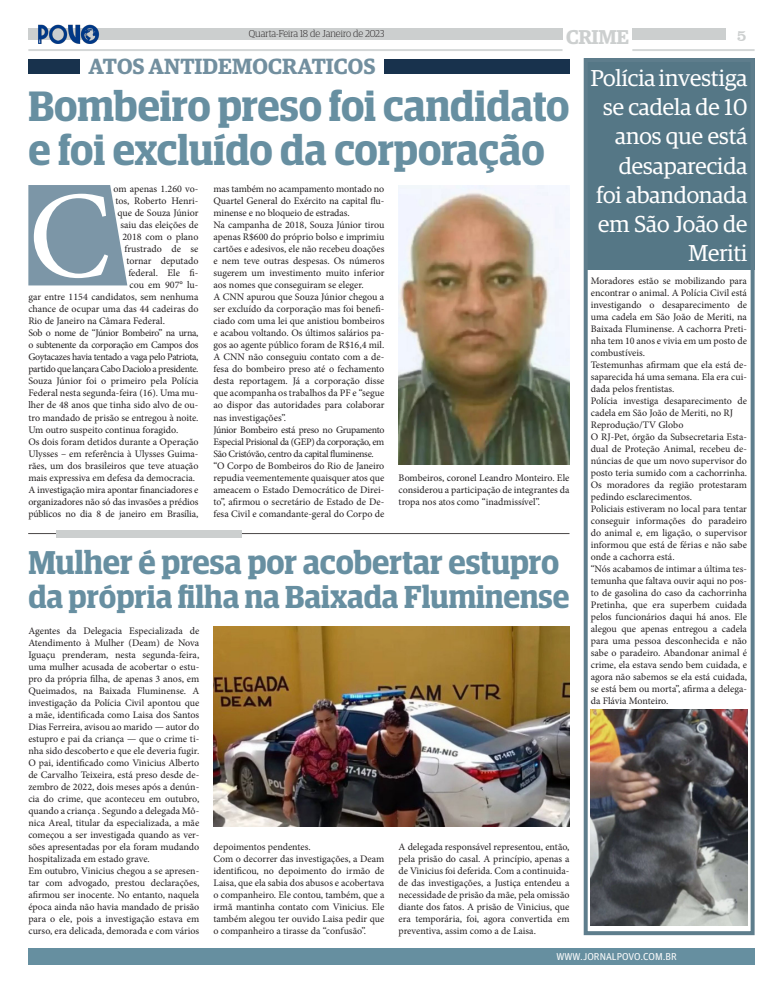
<style>
.page{position:relative;width:783px;height:993px;background:#fff}
.page>*{position:absolute;margin:0;border:0;box-sizing:border-box;transform-origin:0 0}
.t1{font:124px "Minion Pro";color:#fff}
.t2{font:600 42.5px/44.5px "Guardian Egyptian Display";letter-spacing:-.005em;color:#678fa1}
.t3{font:600 33px "Guardian Egyptian Display";color:#678fa1}
.t4{font:600 31.8px "Guardian Egyptian Display";color:#678fa1}
.t5{font:23px/29.3px "Guardian Egyptian";color:#fff;text-align:right}
.t6{font:600 22px "Guardian Egyptian";letter-spacing:.005em;color:#728f9f}
.t7{font:600 20px "Guardian Egyptian";letter-spacing:-.02em;color:#cccfcf}
.t8{font:16px "Clarendon BT";color:#cccfcf}
.t9{font:10px/12px "Minion Pro";color:#231f20;text-align:justify}
.t10{font:300 10px "Guardian Egyptian Display";color:#231f20}
.t11{font:10px "Guardian Agate Sans G1 D Regular";color:#fff}
</style>
<div class="page">
<div style="left:28px;top:947px;width:726px;height:17px;background:#668fa0"></div>
<div style="left:28px;top:28px;width:534px;height:12px;background:#cccfcf"></div>
<div style="left:632px;top:28px;width:93px;height:12px;background:#cccfcf"></div>
<hr style="left:632px;top:49px;width:122px;height:2px;background:#cccfcf">
<hr style="left:28px;top:49px;width:534px;height:2px;background:#cccfcf">
<hr style="left:28px;top:533px;width:541px;height:1px;background:#231f20">
<div style="left:56px;top:529px;width:185px;height:8px;background:#cccfcf"></div>
<svg style="left:28px;top:185px;width:99px;height:100px;background:#879fae"></svg>
<div style="left:583px;top:58px;width:171px;height:211px;background:#557786"></div>
<div style="left:384px;top:59px;width:185px;height:14px;background:#18324d"></div>
<div style="left:28px;top:59px;width:52px;height:14px;background:#18324d"></div>
<img style="left:213px;top:626px;width:356px;height:200px">
<img style="left:398px;top:185px;width:171px;height:279px">
<div style="left:583px;top:58px;width:171px;height:876px;border:4px solid #5e7d8c"></div>
<img style="left:590px;top:709px;width:156px;height:216px">
<img style="left:38px;top:24px;width:61px;height:20px">
<p class="t10" style="left:249px;top:28px;width:137px">Quarta-Feira 18 de Janeiro de 2023</p>
<h3 class="t8" style="left:736px;top:25px;width:11px">5</h3>
<h3 class="t7" style="left:566px;top:22px;width:64px">CRIME</h3>
<p class="t6" style="left:89px;top:50px;width:288px">ATOS ANTIDEMOCRATICOS</p>
<p class="t2" style="left:28px;top:83px;width:542px">Bombeiro preso foi candidato e foi excluído da corporação</p>
<p class="t9" style="left:113px;top:183px;width:87px">om apenas 1.260 vo-</p>
<p class="t9" style="left:115px;top:195px;width:85px">tos, Roberto Henri-</p>
<p class="t9" style="left:117px;top:207px;width:82px">que de Souza Júnior</p>
<p class="t9" style="left:120px;top:219px;width:80px">saiu das eleições de</p>
<p class="t9" style="left:122px;top:231px;width:77px">2018 com o plano</p>
<p class="t9" style="left:124px;top:243px;width:75px">frustrado de se</p>
<p class="t9" style="left:126px;top:255px;width:73px">tornar deputado</p>
<p class="t9" style="left:128px;top:267px;width:72px">federal. Ele fi-</p>
<p class="t9" style="left:129px;top:279px;width:71px">cou em 907° lu-</p>
<p class="t9" style="left:28px;top:291px;width:171px">gar entre 1154 candidatos, sem nenhuma</p>
<p class="t9" style="left:28px;top:303px;width:171px">chance de ocupar uma das 44 cadeiras do</p>
<p class="t9" style="left:28px;top:315px;width:138px">Rio de Janeiro na Câmara Federal.</p>
<p class="t9" style="left:28px;top:327px;width:172px">Sob o nome de “Júnior Bombeiro” na urna, o subtenente da corporação em Campos dos Goytacazes havia tentado a vaga pelo Patriota, partido que lançara Cabo Daciolo a presidente.</p>
<p class="t9" style="left:28px;top:375px;width:172px">Souza Júnior foi o primeiro pela Polícia Federal nesta segunda-feira (16). Uma mu&shy;lher de 48 anos que tinha sido alvo de ou&shy;tro mandado de prisão se entregou à noite.<br>Um outro suspeito continua foragido.</p>
<p class="t9" style="left:28px;top:435px;width:172px">Os dois foram detidos durante a Operação Ulysses – em referência à Ulysses Guima&shy;rães, um dos brasileiros que teve atuação mais expressiva em defesa da democracia.</p>
<p class="t9" style="left:28px;top:483px;width:172px">A investigação mira apontar financiadores e organizadores não só das invasões a prédios públicos no dia 8 de janeiro em Brasília,</p>
<p class="t9" style="left:213px;top:183px;width:172px">mas também no acampamento montado no Quartel General do Exército na capital flu&shy;minense e no bloqueio de estradas.</p>
<p class="t9" style="left:213px;top:219px;width:172px">Na campanha de 2018, Souza Júnior tirou apenas R$600 do próprio bolso e imprimiu cartões e adesivos, ele não recebeu doações e nem teve outras despesas. Os números sugerem um investimento muito inferior aos nomes que conseguiram se eleger.</p>
<p class="t9" style="left:213px;top:291px;width:172px">A CNN apurou que Souza Júnior chegou a ser excluído da corporação mas foi benefi&shy;ciado com uma lei que anistiou bombeiros e acabou voltando. Os últimos salários pa&shy;gos ao agente público foram de R$16,4 mil.</p>
<p class="t9" style="left:213px;top:351px;width:172px">A CNN não conseguiu contato com a de&shy;fesa do bombeiro preso até o fechamento desta reportagem. Já a corporação disse que acompanha os trabalhos da PF e “segue ao dispor das autoridades para colaborar nas investigações”.</p>
<p class="t9" style="left:213px;top:423px;width:172px">Júnior Bombeiro está preso no Grupamento Especial Prisional da (GEP) da corporação, em São Cristóvão, centro da capital fluminense.</p>
<p class="t9" style="left:213px;top:459px;width:172px">“O Corpo de Bombeiros do Rio de Janeiro repudia veementemente quaisquer atos que ameacem o Estado Democrático de Direi&shy;to”, afirmou o secretário de Estado de De&shy;fesa Civil e comandante-geral do Corpo de</p>
<p class="t1" style="left:28px;top:153px;width:84px">C</p>
<p class="t9" style="left:398px;top:471px;width:172px">Bombeiros, coronel Leandro Monteiro. Ele considerou a participação de integrantes da tropa nos atos como “inadmissível”.</p>
<p class="t3" style="left:28px;top:544px;width:532px">Mulher é presa por acobertar estupro</p>
<p class="t4" style="left:28px;top:579px;width:542px">da própria filha na Baixada Fluminense</p>
<p class="t9" style="left:28px;top:624px;width:172px">Agentes da Delegacia Especializada de Atendimento à Mulher (Deam) de Nova Iguaçu prenderam, nesta segunda-feira, uma mulher acusada de acobertar o estu&shy;pro da própria filha, de apenas 3 anos, em Queimados, na Baixada Fluminense. A investigação da Polícia Civil apontou que a mãe, identificada como Laisa dos Santos Dias Ferreira, avisou ao marido — autor do estupro e pai da criança — que o crime ti&shy;nha sido descoberto e que ele deveria fugir.</p>
<p class="t9" style="left:28px;top:756px;width:172px">O pai, identificado como Vinicius Alberto de Carvalho Teixeira, está preso desde de&shy;zembro de 2022, dois meses após a denún&shy;cia do crime, que aconteceu em outubro, quando a criança . Segundo a delegada Mô&shy;nica Areal, titular da especializada, a mãe começou a ser investigada quando as ver&shy;sões apresentadas por ela foram mudando hospitalizada em estado grave.</p>
<p class="t9" style="left:28px;top:864px;width:172px">Em outubro, Vinicius chegou a se apresen&shy;tar com advogado, prestou declarações, afirmou ser inocente. No entanto, naquela época ainda não havia mandado de prisão para o ele, pois a investigação estava em curso, era delicada, demorada e com vários</p>
<p class="t9" style="left:213px;top:840px;width:99px">depoimentos pendentes.</p>
<p class="t9" style="left:213px;top:852px;width:172px">Com o decorrer das investigações, a Deam identificou, no depoimento do irmão de Laisa, que ela sabia dos abusos e acobertava o companheiro. Ele contou, também, que a irmã mantinha contato com Vinicius. Ele também alegou ter ouvido Laisa pedir que o companheiro a tirasse da “confusão”.</p>
<p class="t9" style="left:398px;top:840px;width:172px">A delegada responsável representou, então, pela prisão do casal. A princípio, apenas a de Vinicius foi deferida. Com a continuida&shy;de das investigações, a Justiça entendeu a necessidade de prisão da mãe, pela omissão diante dos fatos. A prisão de Vinicius, que era temporária, foi, agora convertida em preventiva, assim como a de Laisa.</p>
<p class="t5" style="left:590px;top:61px;width:158px">Polícia investiga se cadela de 10 anos que está desaparecida foi abandonada em São João de<br>Meriti</p>
<p class="t9" style="left:590px;top:275px;width:158px">Moradores estão se mobilizando para encontrar o animal. A Polícia Civil está investigando o desaparecimento de uma cadela em São João de Meriti, na Baixada Fluminense. A cachorra Preti&shy;nha tem 10 anos e vivia em um posto de combustíveis.</p>
<p class="t9" style="left:590px;top:359px;width:158px">Testemunhas afirmam que ela está de&shy;saparecida há uma semana. Ela era cui&shy;dada pelos frentistas.</p>
<p class="t9" style="left:590px;top:395px;width:158px">Polícia investiga desaparecimento de cadela em São João de Meriti, no RJ</p>
<p class="t9" style="left:590px;top:419px;width:94px">Reprodução/TV Globo</p>
<p class="t9" style="left:590px;top:431px;width:158px">O RJ-Pet, órgão da Subsecretaria Esta&shy;dual de Proteção Animal, recebeu de&shy;núncias de que um novo supervisor do posto teria sumido com a cachorrinha.<br>Os moradores da região protestaram pedindo esclarecimentos.</p>
<p class="t9" style="left:590px;top:503px;width:158px">Policiais estiveram no local para tentar conseguir informações do paradeiro do animal e, em ligação, o supervisor informou que está de férias e não sabe onde a cachorra está.</p>
<p class="t9" style="left:590px;top:563px;width:158px">“Nós acabamos de intimar a última tes&shy;temunha que faltava ouvir aqui no pos&shy;to de gasolina do caso da cachorrinha Pretinha, que era superbem cuidada pelos funcionários daqui há anos. Ele alegou que apenas entregou a cadela para uma pessoa desconhecida e não sabe o paradeiro. Abandonar animal é crime, ela estava sendo bem cuidada, e agora não sabemos se ela está cuidada, se está bem ou morta”, afirma a delega&shy;da Flávia Monteiro.</p>
<p class="t11" style="left:556px;top:949px;width:122px">WWW.JORNALPOVO.COM.BR</p>
</div>
